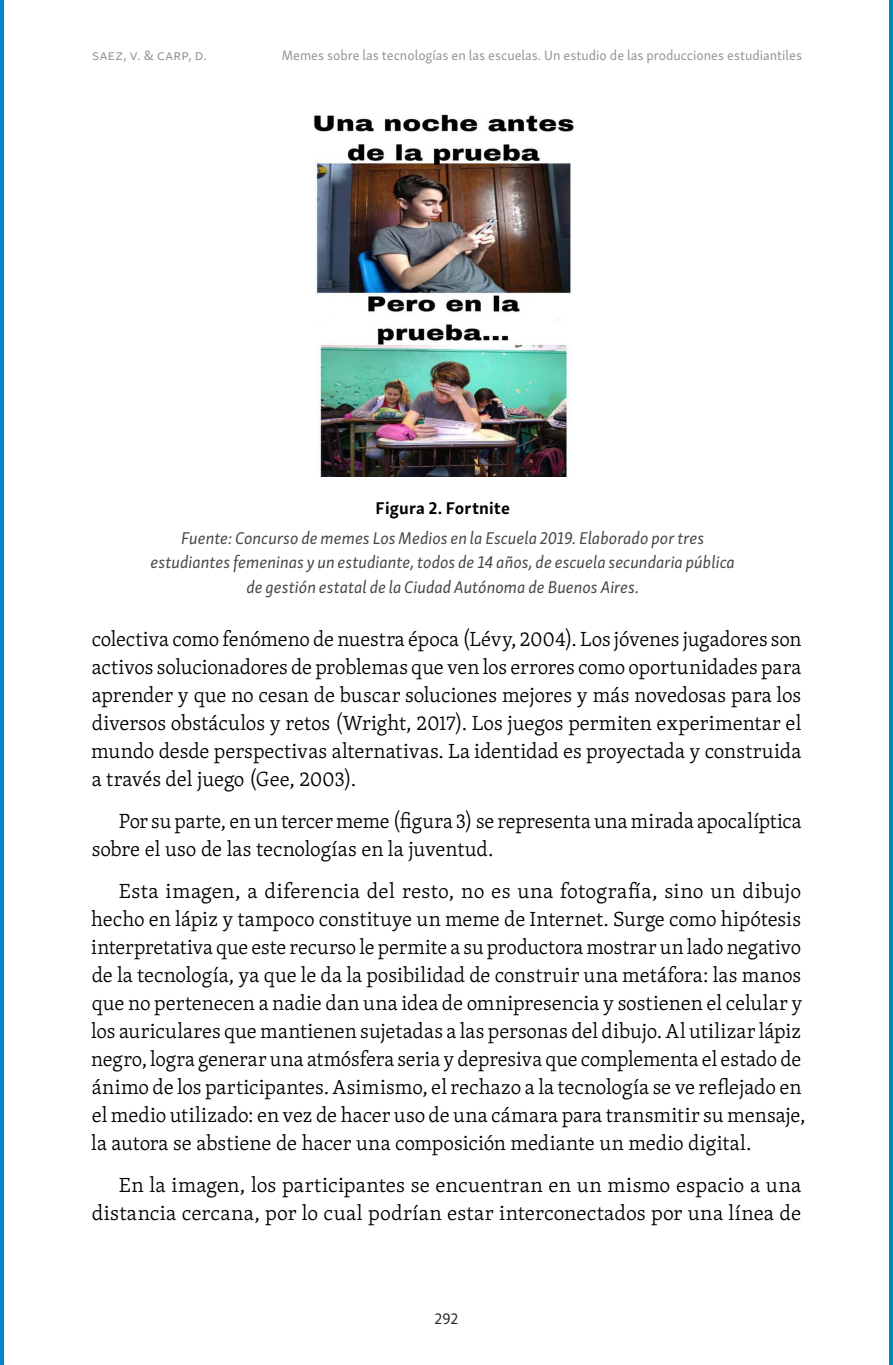
<style>
.page{position:relative;width:893px;height:1365px;background:#fff}
.page>*{position:absolute;margin:0;border:0;box-sizing:border-box;transform-origin:0 0}
.texto-contenido{font:300 21px/28px "Skolar Latin";color:#000}
.fuente{font:italic 17.5px/24.5px "Skolar Sans Latn";color:#484848;text-align:center}
.t1{font:700 17.5px "Skolar Sans Latn";letter-spacing:.01em;color:#000}
.t2{font:15.75px "Skolar Sans Latn";color:#292929}
.t3{font:14px "Skolar Sans Latn";color:#939393}
.t4{font:14px "Skolar Sans Latn";letter-spacing:.03em;color:#939393}
</style>
<div class="page">
<img style="left:314px;top:114px;width:260px;height:362px">
<hr style="left:0;top:0;width:4px;height:1364px;background:#0086c8">
<hr style="left:889px;top:0;width:4px;height:1364px;background:#0086c8">
<p class="t4" style="left:92px;top:45px;width:116px">saez, v. &amp; carp, d.</p>
<p class="t3" style="left:282px;top:45px;width:522px">Memes sobre las tecnologías en las escuelas. Un estudio de las producciones estudiantiles</p>
<p class="t1" style="left:376px;top:493px;width:136px">Figura 2. Fortnite</p>
<p class="fuente" style="left:151px;top:524px;width:586px">Fuente: Concurso de memes Los Medios en la Escuela 2019. Elaborado por tres estudiantes femeninas y un estudiante, todos de 14 años, de escuela secundaria pública de gestión estatal de la Ciudad Autónoma de Buenos Aires.</p>
<p class="texto-contenido" style="left:91px;top:624px;width:712px;text-align:justify">colectiva como fenómeno de nuestra época (Lévy, 2004). Los jóvenes jugadores son activos solucionadores de problemas que ven los errores como oportunidades para aprender y que no cesan de buscar soluciones mejores y más novedosas para los diversos obstáculos y retos (Wright, 2017). Los juegos permiten experimentar el mundo desde perspectivas alternativas. La identidad es proyectada y construida a través del juego (Gee, 2003).</p>
<p class="texto-contenido" style="left:92px;top:806px;width:711px;text-indent:27px">Por su parte, en un tercer meme (figura 3) se representa una mirada apocalíptica sobre el uso de las tecnologías en la juventud.</p>
<p class="texto-contenido" style="left:91px;top:876px;width:716px;text-indent:28px">Esta imagen, a diferencia del resto, no es una fotografía, sino un dibujo hecho en lápiz y tampoco constituye un meme de Internet. Surge como hipótesis interpretativa que este recurso le permite a su productora mostrar un lado negativo de la tecnología, ya que le da la posibilidad de construir una metáfora: las manos que no pertenecen a nadie dan una idea de omnipresencia y sostienen el celular y los auriculares que mantienen sujetadas a las personas del dibujo. Al utilizar lápiz negro, logra generar una atmósfera seria y depresiva que complementa el estado de ánimo de los participantes. Asimismo, el rechazo a la tecnología se ve reflejado en el medio utilizado: en vez de hacer uso de una cámara para transmitir su mensaje, la autora se abstiene de hacer una composición mediante un medio digital.</p>
<p class="texto-contenido" style="left:92px;top:1170px;width:711px;text-align:right">En la imagen, los participantes se encuentran en un mismo espacio a una distancia cercana, por lo cual podrían estar interconectados por una línea de</p>
<p class="t2" style="left:434px;top:1306px;width:26px">292</p>
</div>
